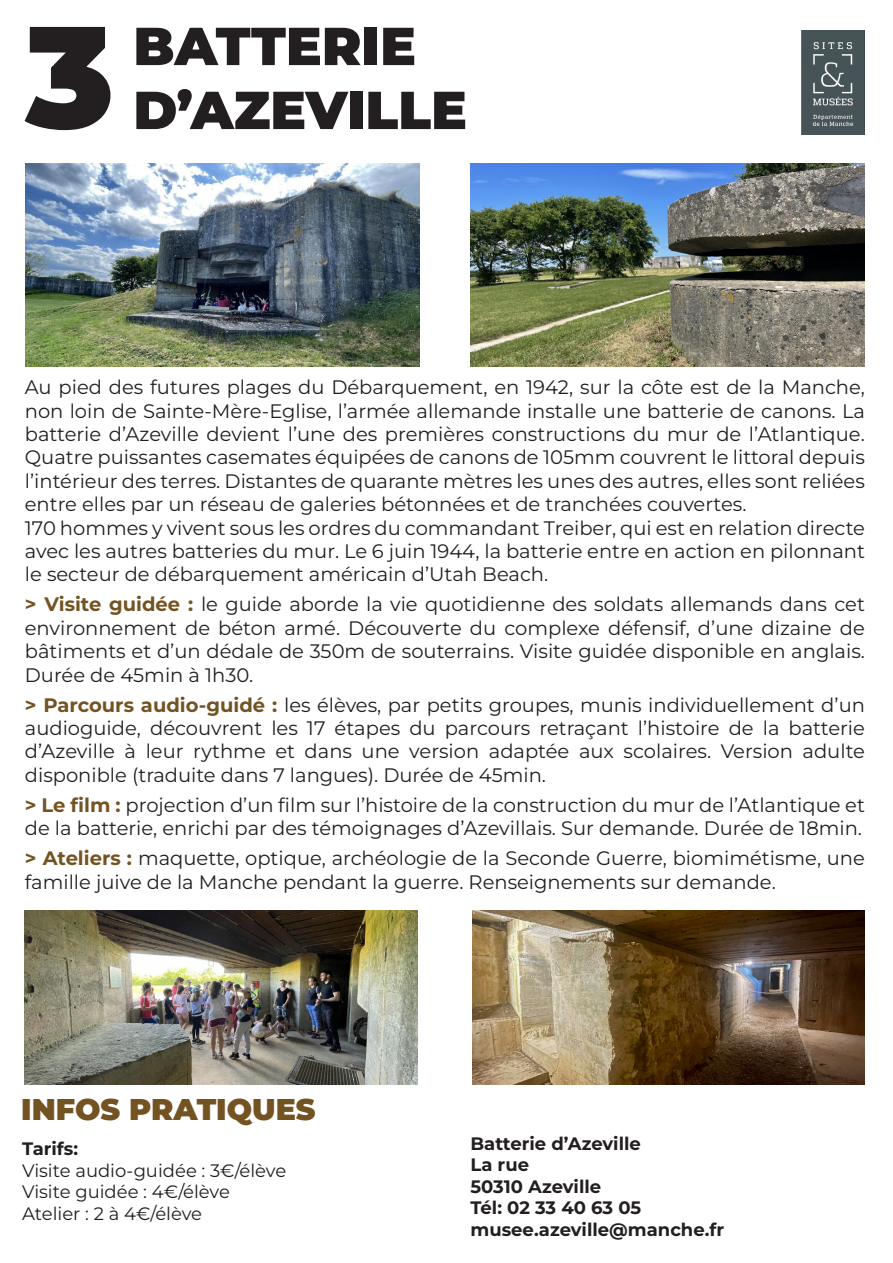
<style>
.page{position:relative;width:893px;height:1263px;background:#fff}
.page>*{position:absolute;margin:0;border:0;box-sizing:border-box;transform-origin:0 0}
.t1{font:900 144.15px "Montserrat";color:#231f20}
.t2{font:900 53.25px "Montserrat";color:#231f20}
.t3{font:900 30px "Montserrat";color:#745323}
.t4{font:19.5px/23.4px "Montserrat";color:#231f20;text-align:justify}
.t5{font:700 18px "Montserrat";color:#231f20}
.t6{font:18px "Montserrat";color:#231f20}
.s1{font-weight:700;color:#745323}
</style>
<div class="page">
<img style="left:26px;top:164px;width:394px;height:203px">
<img style="left:471px;top:164px;width:394px;height:203px">
<img style="left:25px;top:911px;width:393px;height:173px">
<img style="left:472px;top:911px;width:393px;height:173px">
<img style="left:801px;top:31px;width:64px;height:103px">
<p class="t1" style="left:25px;top:-19px;width:90px">3</p>
<p class="t2" style="left:133px;top:11px;width:284px">BATTERIE</p>
<p class="t2" style="left:133px;top:75px;width:335px">D’AZEVILLE</p>
<p class="t4" style="left:25px;top:375px;width:842px">Au pied des futures plages du Débarquement, en 1942, sur la côte est de la Manche, non loin de Sainte-Mère-Eglise, l’armée allemande installe une batterie de canons. La batterie d’Azeville devient l’une des premières constructions du mur de l’Atlantique.<br>Quatre puissantes casemates équipées de canons de 105mm couvrent le littoral depuis l’intérieur des terres. Distantes de quarante mètres les unes des autres, elles sont reliées entre elles par un réseau de galeries bétonnées et de tranchées couvertes.</p>
<p class="t4" style="left:25px;top:515px;width:842px">170 hommes y vivent sous les ordres du commandant Treiber, qui est en relation directe avec les autres batteries du mur. Le 6 juin 1944, la batterie entre en action en pilonnant le secteur de débarquement américain d’Utah Beach.</p>
<p class="t4" style="left:25px;top:592px;width:842px"><span class="s1">&gt; Visite guidée :</span> le guide aborde la vie quotidienne des soldats allemands dans cet environnement de béton armé. Découverte du complexe défensif, d’une dizaine de bâtiments et d’un dédale de 350m de souterrains. Visite guidée disponible en anglais.<br>Durée de 45min à 1h30.</p>
<p class="t4" style="left:25px;top:692px;width:842px"><span class="s1">&gt; Parcours audio-guidé :</span> les élèves, par petits groupes, munis individuellement d’un audioguide, découvrent les 17 étapes du parcours retraçant l’histoire de la batterie d’Azeville à leur rythme et dans une version adaptée aux scolaires. Version adulte disponible (traduite dans 7 langues). Durée de 45min.</p>
<p class="t4" style="left:25px;top:793px;width:841px"><span class="s1">&gt; Le film :</span> projection d’un film sur l’histoire de la construction du mur de l’Atlantique et de la batterie, enrichi par des témoignages d’Azevillais. Sur demande. Durée de 18min.</p>
<p class="t4" style="left:25px;top:846px;width:841px"><span class="s1">&gt; Ateliers :</span> maquette, optique, archéologie de la Seconde Guerre, biomimétisme, une famille juive de la Manche pendant la guerre. Renseignements sur demande.</p>
<p class="t3" style="left:21px;top:1089px;width:296px">INFOS PRATIQUES</p>
<p class="t5" style="left:22px;top:1136px;width:58px">Tarifs:</p>
<p class="t6" style="left:22px;top:1158px;width:266px">Visite audio-guidée : 3€/élève</p>
<p class="t6" style="left:22px;top:1180px;width:209px">Visite guidée : 4€/élève</p>
<p class="t6" style="left:22px;top:1201px;width:182px">Atelier : 2 à 4€/élève</p>
<p class="t5" style="left:470px;top:1131px;width:172px">Batterie d’Azeville</p>
<p class="t5" style="left:470px;top:1153px;width:60px">La rue</p>
<p class="t5" style="left:470px;top:1174px;width:132px">50310 Azeville</p>
<p class="t5" style="left:470px;top:1196px;width:172px">Tél: 02 33 40 63 05</p>
<p class="t5" style="left:470px;top:1218px;width:255px">musee.azeville@manche.fr</p>
</div>
